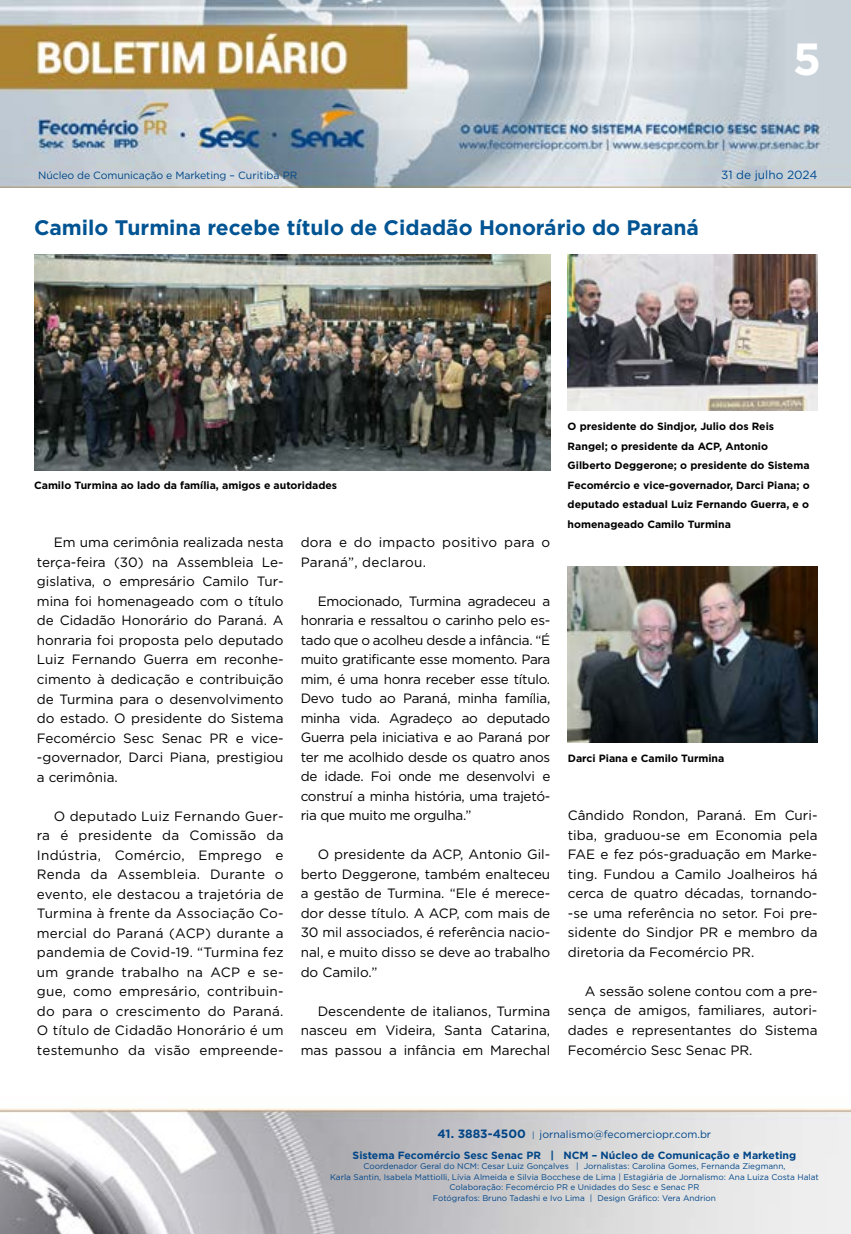
<style>
.page{position:relative;width:851px;height:1234px;background:#fff}
.page>*{position:absolute;margin:0;border:0;box-sizing:border-box;transform-origin:0 0}
.t1{font:700 45px "Gotham";color:#fff}
.t2{font:700 21px "Gotham";color:#005493}
.t3{font:13.5px/19.5px "Gotham";color:#000;text-align:justify}
.t4{font:13.5px/19.5px "Gotham";letter-spacing:.02em;color:#000}
.t5{font:11.85px "Gotham";color:#004a93}
.t6{font:700 10.5px/19.5px "Gotham";color:#000}
.t7{font:700 10.5px/21px "Gotham";color:#004587;text-align:center}
.t8{font:10.5px "Gotham";letter-spacing:-.01em;color:#004587}
.t9{font:8.25px/10.5px "Gotham";color:#004587;text-align:center}
.s1{font-size:12px}
.s2{font-weight:400;font-size:8.25px}
.s3{font-weight:400}
</style>
<div class="page">
<img style="left:0;top:0;width:850px;height:188px">
<img style="left:0;top:1108px;width:850px;height:125px">
<img style="left:34px;top:255px;width:516px;height:215px">
<img style="left:567px;top:255px;width:250px;height:156px">
<img style="left:567px;top:567px;width:250px;height:175px">
<h1 class="t1" style="left:792px;top:29px;width:30px">5</h1>
<p class="t8" style="left:38px;top:168px;width:260px">Núcleo de Comunicação e Marketing – Curitiba PR</p>
<p class="t5" style="left:721px;top:167px;width:98px">31 de julho 2024</p>
<h2 class="t2" style="left:34px;top:214px;width:666px">Camilo Turmina recebe título de Cidadão Honorário do Paraná</h2>
<p class="t6" style="left:34px;top:475px;width:304px">Camilo Turmina ao lado da família, amigos e autoridades</p>
<p class="t3" style="left:37px;top:532px;width:248px;text-indent:17px">Em uma cerimônia realizada nesta terça-feira (30) na Assembleia Le&shy;gislativa, o empresário Camilo Tur&shy;mina foi homenageado com o título de Cidadão Honorário do Paraná. A honraria foi proposta pelo deputado Luiz Fernando Guerra em reconhe&shy;cimento à dedicação e contribuição de Turmina para o desenvolvimento do estado. O presidente do Sistema Fecomércio Sesc Senac PR e vice--governador, Darci Piana, prestigiou a cerimônia.</p>
<p class="t3" style="left:37px;top:805px;width:248px;text-indent:17px">O deputado Luiz Fernando Guer&shy;ra é presidente da Comissão da Indústria, Comércio, Emprego e Renda da Assembleia. Durante o evento, ele destacou a trajetória de Turmina à frente da Associação Co&shy;mercial do Paraná (ACP) durante a pandemia de Covid-19. “Turmina fez um grande trabalho na ACP e se&shy;gue, como empresário, contribuin&shy;do para o crescimento do Paraná.<br>O título de Cidadão Honorário é um testemunho da visão empreende-</p>
<p class="t4" style="left:300px;top:532px;width:251px">dora e do impacto positivo para o<br>Paraná”, declarou.</p>
<p class="t3" style="left:300px;top:591px;width:251px;text-indent:17px">Emocionado, Turmina agradeceu a honraria e ressaltou o carinho pelo es&shy;tado que o acolheu desde a infância. “É muito gratificante esse momento. Para mim, é uma honra receber esse título.<br>Devo tudo ao Paraná, minha família, minha vida. Agradeço ao deputado Guerra pela iniciativa e ao Paraná por ter me acolhido desde os quatro anos de idade. Foi onde me desenvolvi e construí a minha história, uma trajetó&shy;ria que muito me orgulha.”</p>
<p class="t3" style="left:300px;top:844px;width:251px;text-indent:17px">O presidente da ACP, Antonio Gil&shy;berto Deggerone, também enalteceu a gestão de Turmina. “Ele é merece&shy;dor desse título. A ACP, com mais de 30 mil associados, é referência nacio&shy;nal, e muito disso se deve ao trabalho do Camilo.”</p>
<p class="t3" style="left:300px;top:1000px;width:251px;text-indent:17px">Descendente de italianos, Turmina nasceu em Videira, Santa Catarina, mas passou a infância em Marechal</p>
<p class="t6" style="left:567px;top:417px;width:243px">O presidente do Sindjor, Julio dos Reis Rangel; o presidente da ACP, Antonio Gilberto Deggerone; o presidente do Sistema Fecomércio e vice-governador, Darci Piana; o deputado estadual Luiz Fernando Guerra, e o homenageado Camilo Turmina</p>
<p class="t6" style="left:567px;top:748px;width:158px">Darci Piana e Camilo Turmina</p>
<p class="t3" style="left:567px;top:805px;width:251px">Cândido Rondon, Paraná. Em Curi&shy;tiba, graduou-se em Economia pela FAE e fez pós-graduação em Marke&shy;ting. Fundou a Camilo Joalheiros há cerca de quatro décadas, tornando--se uma referência no setor. Foi pre&shy;sidente do Sindjor PR e membro da diretoria da Fecomércio PR.</p>
<p class="t3" style="left:567px;top:980px;width:251px;text-indent:17px">A sessão solene contou com a pre&shy;sença de amigos, familiares, autori&shy;dades e representantes do Sistema Fecomércio Sesc Senac PR.</p>
<p class="t7" style="left:352px;top:1122px;width:445px"><span class="s1">41. 3883-4500</span> <span class="s2">|</span> <span class="s3">jornalismo@fecomerciopr.com.br<br></span>Sistema Fecomércio Sesc Senac PR | NCM – Núcleo de Comunicação e Marketing</p>
<p class="t9" style="left:330px;top:1160px;width:490px">Coordenador Geral do NCM: Cesar Luiz Gonçalves | Jornalistas: Carolina Gomes, Fernanda Ziegmann,<br>Karla Santin, Isabela Mattiolli, Lívia Almeida e Silvia Bocchese de Lima | Estagiária de Jornalismo: Ana Luiza Costa Halat Colaboração: Fecomércio PR e Unidades do Sesc e Senac PR<br>Fotógrafos: Bruno Tadashi e Ivo Lima | Design Gráfico: Vera Andrion</p>
</div>
